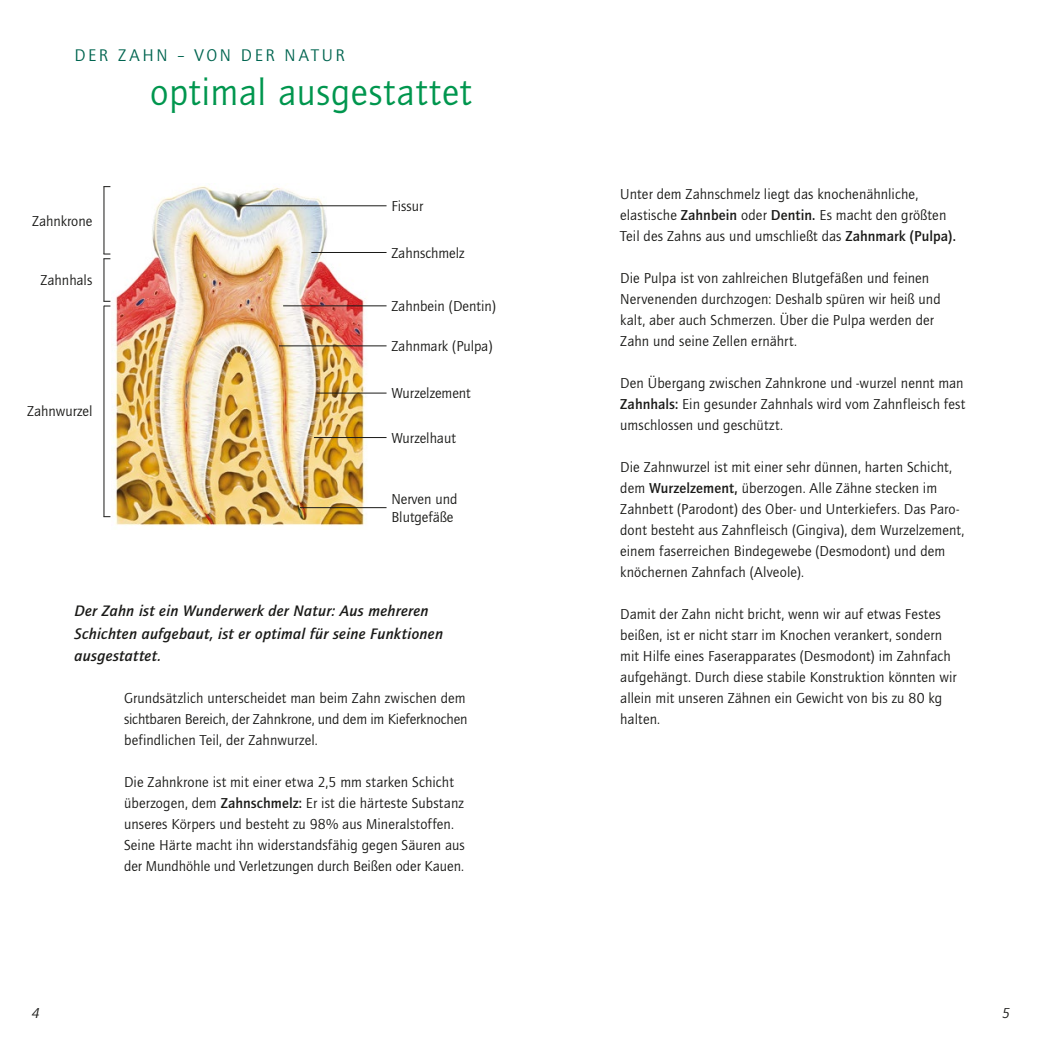
<style>
.page{position:relative;width:1042px;height:1042px;background:#fff}
.page>*{position:absolute;margin:0;border:0;box-sizing:border-box;transform-origin:0 0}
.t1{font:38.5px "Quay Sans ITC Std";letter-spacing:.02em;color:#00964e}
.t2{font:17.5px "Quay Sans ITC Std";letter-spacing:.145em;color:#006550}
.t3{font:italic 500 15.75px/22.8px "Quay Sans ITC Std";letter-spacing:.02em;color:#1a1a18}
.t4{font:14.88px/21px "Quay Sans ITC Std";letter-spacing:.01em;color:#1a1a18}
.t5{font:italic 14.88px "Quay Sans ITC Std";color:#1a1a18}
.s1{font-weight:500}
</style>
<div class="page">
<img style="left:111px;top:186px;width:257px;height:340px">
<hr style="left:239px;top:205px;width:147px;height:1px;background:#1a1a18">
<hr style="left:311px;top:252px;width:75px;height:1px;background:#1a1a18">
<hr style="left:279px;top:345px;width:107px;height:1px;background:#1a1a18">
<hr style="left:317px;top:393px;width:69px;height:1px;background:#1a1a18">
<hr style="left:314px;top:437px;width:72px;height:1px;background:#1a1a18">
<hr style="left:300px;top:507px;width:86px;height:1px;background:#1a1a18">
<hr style="left:283px;top:305px;width:103px;height:1px;background:#1a1a18">
<hr style="left:104px;top:187px;width:1px;height:67px;background:#1a1a18">
<hr style="left:104px;top:259px;width:1px;height:42px;background:#1a1a18">
<hr style="left:104px;top:306px;width:1px;height:211px;background:#1a1a18">
<svg style="left:103px;top:254px;width:7px;height:5px"></svg>
<svg style="left:103px;top:301px;width:7px;height:6px"></svg>
<p class="t2" style="left:74px;top:45px;width:272px">DER ZAHN – VON DER NATUR</p>
<h1 class="t1" style="left:150px;top:70px;width:323px">optimal ausgestattet</h1>
<p class="t4" style="left:32px;top:210px;width:62px">Zahnkrone</p>
<p class="t4" style="left:41px;top:270px;width:53px">Zahnhals</p>
<p class="t4" style="left:27px;top:401px;width:67px">Zahnwurzel</p>
<p class="t4" style="left:391px;top:196px;width:33px">Fissur</p>
<p class="t4" style="left:391px;top:242px;width:75px">Zahnschmelz</p>
<p class="t4" style="left:391px;top:296px;width:106px">Zahnbein (Dentin)</p>
<p class="t4" style="left:391px;top:335px;width:103px">Zahnmark (Pulpa)</p>
<p class="t4" style="left:391px;top:383px;width:81px">Wurzelzement</p>
<p class="t4" style="left:391px;top:427px;width:66px">Wurzelhaut</p>
<p class="t4" style="left:391px;top:490px;width:68px;line-height:17.8px">Nerven und<br>Blutgefäße</p>
<p class="t3" style="left:74px;top:599px;width:370px">Der Zahn ist ein Wunderwerk der Natur: Aus mehreren<br>Schichten aufgebaut, ist er optimal für seine Funktionen ausgestattet.</p>
<p class="t4" style="left:124px;top:688px;width:345px;text-align:justify">Grundsätzlich unterscheidet man beim Zahn zwischen dem sichtbaren Bereich, der Zahnkrone, und dem im Kieferknochen befindlichen Teil, der Zahnwurzel.</p>
<p class="t4" style="left:124px;top:772px;width:342px">Die Zahnkrone ist mit einer etwa 2,5 mm starken Schicht überzogen, dem <span class="s1">Zahnschmelz:</span> Er ist die härteste Substanz unseres Körpers und besteht zu 98% aus Mineralstoffen.<br>Seine Härte macht ihn widerstandsfähig gegen Säuren aus der Mundhöhle und Verletzungen durch Beißen oder Kauen.</p>
<p class="t4" style="left:620px;top:184px;width:337px">Unter dem Zahnschmelz liegt das knochenähnliche, elastische <span class="s1">Zahnbein</span> oder <span class="s1">Dentin.</span> Es macht den größten<br>Teil des Zahns aus und umschließt das <span class="s1">Zahnmark (Pulpa).</span></p>
<p class="t4" style="left:620px;top:268px;width:322px">Die Pulpa ist von zahlreichen Blutgefäßen und feinen Nervenenden durchzogen: Deshalb spüren wir heiß und kalt, aber auch Schmerzen. Über die Pulpa werden der Zahn und seine Zellen ernährt.</p>
<p class="t4" style="left:620px;top:373px;width:346px;text-align:justify">Den Übergang zwischen Zahnkrone und -wurzel nennt man <span class="s1">Zahnhals:</span> Ein gesunder Zahnhals wird vom Zahnfleisch fest umschlossen und geschützt.</p>
<p class="t4" style="left:620px;top:457px;width:346px">Die Zahnwurzel ist mit einer sehr dünnen, harten Schicht, dem <span class="s1">Wurzelzement,</span> überzogen. Alle Zähne stecken im Zahnbett (Parodont) des Ober- und Unterkiefers. Das Paro&shy;dont besteht aus Zahnfleisch (Gingiva), dem Wurzelzement, einem faserreichen Bindegewebe (Desmodont) und dem knöchernen Zahnfach (Alveole).</p>
<p class="t4" style="left:620px;top:604px;width:338px">Damit der Zahn nicht bricht, wenn wir auf etwas Festes beißen, ist er nicht starr im Knochen verankert, sondern mit Hilfe eines Faserapparates (Desmodont) im Zahnfach aufgehängt. Durch diese stabile Konstruktion könnten wir allein mit unseren Zähnen ein Gewicht von bis zu 80 kg halten.</p>
<p class="t5" style="left:32px;top:1004px;width:9px">4</p>
<p class="t5" style="left:1002px;top:1004px;width:9px">5</p>
</div>
